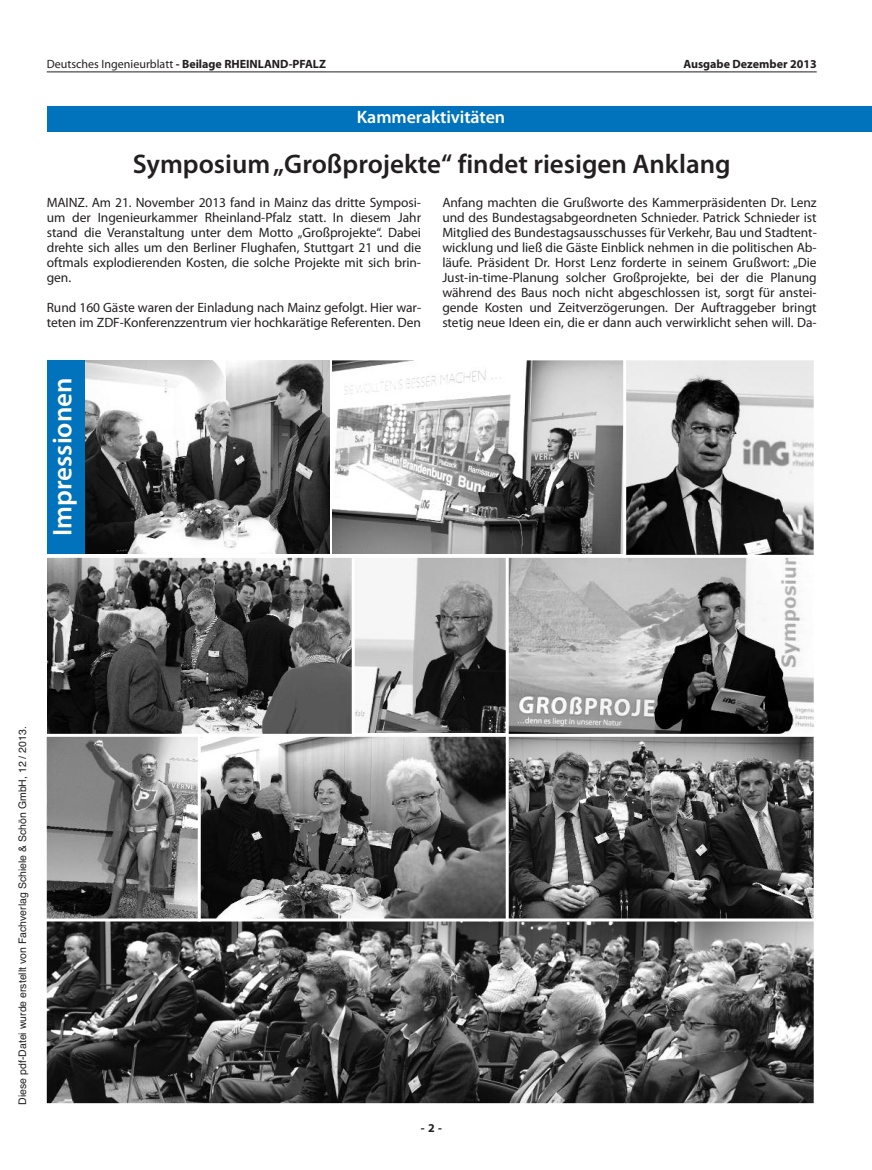
<style>
.page{position:relative;width:872px;height:1170px;background:#fff}
.page>*{position:absolute;margin:0;border:0;box-sizing:border-box;transform-origin:0 0}
.t1{font:600 27px "Myriad Pro";color:#231f20}
.t2{font:600 27px "Myriad Pro";color:#fff}
.t3{font:600 18px "Myriad Pro";letter-spacing:-.005em;color:#fff}
.t4{font:13.5px/15px "Myriad Pro";letter-spacing:-.005em;color:#231f20;text-align:justify}
.t5{font:12px "Myriad Pro";color:#231f20}
.t6{font:700 12px "Myriad Pro";color:#231f20}
.t7{font:10.5px "Helvetica";color:#231f20}
.s1{font-weight:700}
</style>
<div class="page">
<hr style="left:47px;top:71px;width:769px;height:1px;background:#231f20">
<div style="left:47px;top:106px;width:769px;height:26px;background:#0073bc"></div>
<div style="left:808px;top:106px;width:64px;height:26px;background:#0073bc"></div>
<img style="left:332px;top:360px;width:291px;height:193px">
<img style="left:626px;top:360px;width:187px;height:195px">
<img style="left:47px;top:558px;width:305px;height:175px">
<img style="left:355px;top:558px;width:151px;height:174px">
<img style="left:509px;top:558px;width:304px;height:175px">
<img style="left:47px;top:736px;width:151px;height:182px">
<img style="left:201px;top:736px;width:305px;height:182px">
<img style="left:509px;top:736px;width:304px;height:182px">
<img style="left:47px;top:921px;width:766px;height:182px">
<img style="left:84px;top:360px;width:245px;height:193px">
<div style="left:47px;top:360px;width:37px;height:193px;background:#0073bc"></div>
<p class="t5" style="left:47px;top:60px;width:281px">Deutsches Ingenieurblatt <span class="s1">- Beilage RHEINLAND-PFALZ</span></p>
<p class="t6" style="left:683px;top:59px;width:135px">Ausgabe Dezember 2013</p>
<h2 class="t3" style="left:357px;top:111px;width:150px">Kammeraktivitäten</h2>
<h1 class="t1" style="left:133px;top:154px;width:599px">Symposium„Großprojekte“ findet riesigen Anklang</h1>
<p class="t4" style="left:47px;top:196px;width:376px">MAINZ. Am 21. November 2013 fand in Mainz das dritte Symposi&shy;um der Ingenieurkammer Rheinland-Pfalz statt. In diesem Jahr stand die Veranstaltung unter dem Motto „Großprojekte“. Dabei drehte sich alles um den Berliner Flughafen, Stuttgart 21 und die oftmals explodierenden Kosten, die solche Projekte mit sich brin&shy;gen.</p>
<p class="t4" style="left:47px;top:301px;width:376px">Rund 160 Gäste waren der Einladung nach Mainz gefolgt. Hier war&shy;teten im ZDF-Konferenzzentrum vier hochkarätige Referenten. Den</p>
<h1 class="t2" style="left:52px;top:536px;width:160px;rotate:-90deg">Impressionen</h1>
<p class="t4" style="left:442px;top:196px;width:376px">Anfang machten die Grußworte des Kammerpräsidenten Dr. Lenz und des Bundestagsabgeordneten Schnieder. Patrick Schnieder ist Mitglied des Bundestagsausschusses für Verkehr, Bau und Stadtent&shy;wicklung und ließ die Gäste Einblick nehmen in die politischen Ab&shy;läufe. Präsident Dr. Horst Lenz forderte in seinem Grußwort: „Die Just-in-time-Planung solcher Großprojekte, bei der die Planung während des Baus noch nicht abgeschlossen ist, sorgt für anstei&shy;gende Kosten und Zeitverzögerungen. Der Auftraggeber bringt stetig neue Ideen ein, die er dann auch verwirklicht sehen will. Da-</p>
<p class="t7" style="left:16px;top:1104px;width:380px;rotate:-90deg">Diese pdf-Datei wurde erstellt von Fachverlag Schiele &amp; Schön GmbH, 12 / 2013.</p>
<p class="t6" style="left:421px;top:1122px;width:23px">-2-</p>
</div>
